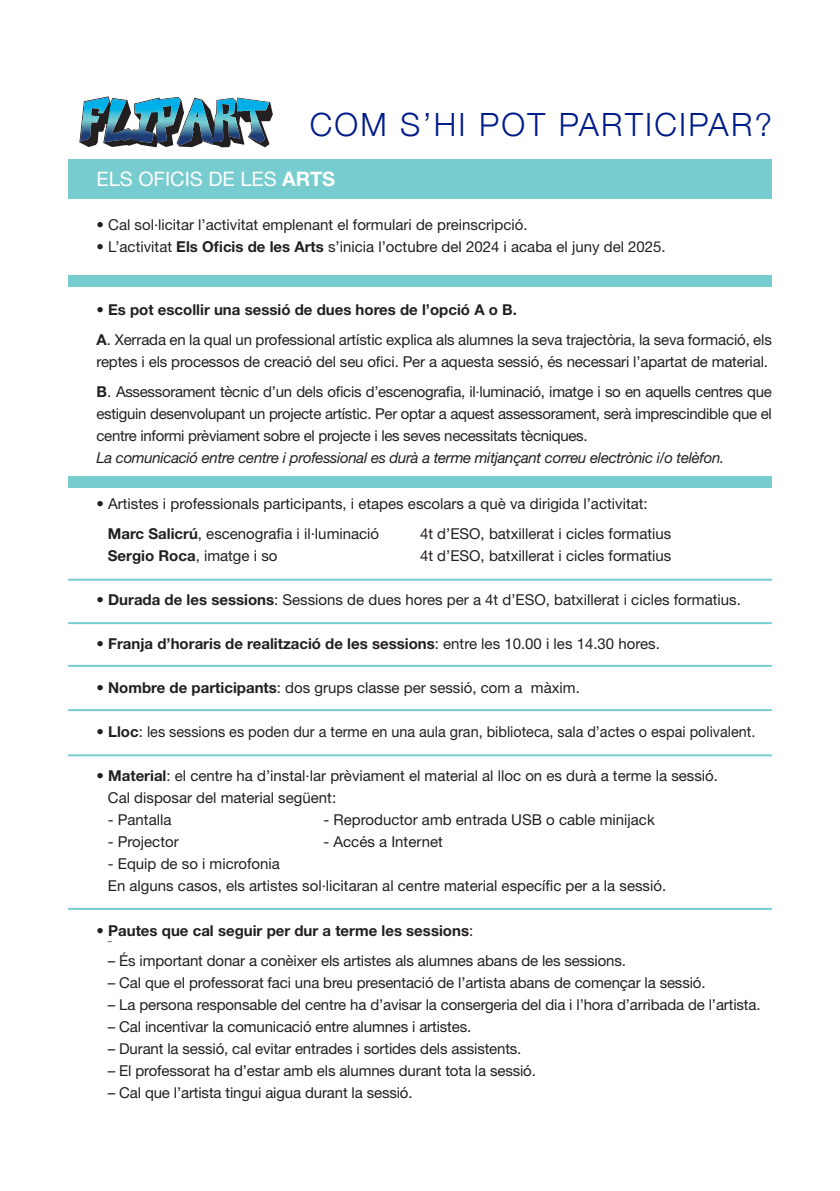
<style>
.page{position:relative;width:840px;height:1191px;background:#fff}
.page>*{position:absolute;margin:0;border:0;box-sizing:border-box;transform-origin:0 0}
.Destacat_Índex{font:300 32px "Helvetica Neue";letter-spacing:.07em;color:#001c88}
.t1{font:20px "Helvetica Neue LT Std";color:#fff}
.Txt_Continguts{font:15px/22px "Helvetica Neue LT Std";letter-spacing:-.01em;color:#231f20}
.Txt_Continguts-2{font:700 15px "Helvetica Neue LT Std";color:#231f20}
.Indentats_2mm{font:15px "Helvetica Neue LT Std";color:#231f20}
.Txt_Continguts-3{font:italic 15px "Helvetica Neue LT Std";letter-spacing:-.02em;color:#231f20}
.t2{font:8px "Helvetica Neue LT Std";color:#231f20}
.s1{font-weight:700}
.s2{font-weight:400}
</style>
<div class="page">
<hr style="left:68px;top:578px;width:703px;height:2px;background:#77ccd0">
<hr style="left:68px;top:622px;width:703px;height:2px;background:#77ccd0">
<hr style="left:68px;top:665px;width:703px;height:2px;background:#77ccd0">
<hr style="left:68px;top:709px;width:703px;height:2px;background:#77ccd0">
<hr style="left:68px;top:908px;width:703px;height:2px;background:#77ccd0">
<hr style="left:68px;top:754px;width:703px;height:2px;background:#77ccd0">
<div style="left:68px;top:159px;width:703px;height:40px;background:#77ccd0"></div>
<div style="left:68px;top:275px;width:703px;height:11px;background:#77ccd0"></div>
<div style="left:68px;top:476px;width:703px;height:11px;background:#77ccd0"></div>
<svg style="left:79px;top:96px;width:194px;height:51px"></svg>
<p class="Destacat_Índex" style="left:309px;top:98px;width:463px">COM S’HI POT PARTICIPAR?</p>
<p class="t1" style="left:96px;top:167px;width:240px">ELS OFICIS DE LES <span class="s1">ARTS</span></p>
<p class="Txt_Continguts" style="left:96px;top:213px;width:432px">• Cal sol·licitar l’activitat emplenant el formulari de preinscripció.</p>
<p class="Txt_Continguts" style="left:96px;top:235px;width:570px">• L’activitat <span class="s1">Els Oficis de les Arts</span> s’inicia l’octubre del 2024 i acaba el juny del 2025.</p>
<p class="Txt_Continguts-2" style="left:96px;top:300px;width:421px"><span class="s2">•</span> Es pot escollir una sessió de dues hores de l’opció A o B.</p>
<p class="Txt_Continguts" style="left:96px;top:328px;width:676px"><span class="s1">A</span>. Xerrada en la qual un professional artístic explica als alumnes la seva trajectòria, la seva formació, els reptes i els processos de creació del seu ofici. Per a aquesta sessió, és necessari l’apartat de material.</p>
<p class="Txt_Continguts" style="left:96px;top:380px;width:676px;text-align:justify"><span class="s1">B</span>. Assessorament tècnic d’un dels oficis d’escenografia, il·luminació, imatge i so en aquells centres que estiguin desenvolupant un projecte artístic. Per optar a aquest assessorament, serà imprescindible que el centre informi prèviament sobre el projecte i les seves necessitats tècniques.</p>
<p class="Txt_Continguts-3" style="left:96px;top:448px;width:629px">La comunicació entre centre i professional es durà a terme mitjançant correu electrònic i/o telèfon.</p>
<p class="Txt_Continguts" style="left:96px;top:493px;width:552px">• Artistes i professionals participants, i etapes escolars a què va dirigida l’activitat:</p>
<p class="Txt_Continguts" style="left:108px;top:523px;width:273px"><span class="s1">Marc Salicrú</span>, escenografia i il.luminació</p>
<p class="Txt_Continguts" style="left:420px;top:523px;width:253px">4t d’ESO, batxillerat i cicles formatius</p>
<p class="Txt_Continguts-2" style="left:108px;top:547px;width:171px">Sergio Roca<span class="s2">, imatge i so</span></p>
<p class="Txt_Continguts" style="left:420px;top:545px;width:253px">4t d’ESO, batxillerat i cicles formatius</p>
<p class="Indentats_2mm" style="left:96px;top:591px;width:645px">• <span class="s1">Durada de les sessions</span>: Sessions de dues hores per a 4t d’ESO, batxillerat i cicles formatius.</p>
<p class="Txt_Continguts-2" style="left:96px;top:635px;width:564px"><span class="s2">•</span> Franja d’horaris de realització de les sessions<span class="s2">: entre les 10.00 i les 14.30 hores.</span></p>
<p class="Txt_Continguts" style="left:96px;top:677px;width:484px">• <span class="s1">Nombre de participants</span>: dos grups classe per sessió, com a màxim.</p>
<p class="Txt_Continguts" style="left:96px;top:721px;width:660px">• <span class="s1">Lloc</span>: les sessions es poden dur a terme en una aula gran, biblioteca, sala d’actes o espai polivalent.</p>
<p class="Txt_Continguts" style="left:96px;top:765px;width:622px">• <span class="s1">Material</span>: el centre ha d’instal·lar prèviament el material al lloc on es durà a terme la sessió.</p>
<p class="Indentats_2mm" style="left:108px;top:789px;width:230px">Cal disposar del material següent:</p>
<p class="Txt_Continguts" style="left:108px;top:809px;width:65px">- Pantalla</p>
<p class="Txt_Continguts" style="left:323px;top:809px;width:332px">- Reproductor amb entrada USB o cable minijack</p>
<p class="Txt_Continguts" style="left:108px;top:831px;width:72px">- Projector</p>
<p class="Txt_Continguts" style="left:323px;top:831px;width:121px">- Accés a Internet</p>
<p class="Txt_Continguts" style="left:108px;top:853px;width:173px">- Equip de so i microfonia</p>
<p class="Txt_Continguts" style="left:108px;top:875px;width:559px">En alguns casos, els artistes sol·licitaran al centre material específic per a la sessió.</p>
<p class="Txt_Continguts-2" style="left:96px;top:921px;width:378px"><span class="s2">•</span> Pautes que cal seguir per dur a terme les sessions<span class="s2">:</span></p>
<p class="t2" style="left:108px;top:936px;width:5px">–</p>
<p class="Txt_Continguts" style="left:108px;top:949px;width:519px">– És important donar a conèixer els artistes als alumnes abans de les sessions.</p>
<p class="Txt_Continguts" style="left:108px;top:971px;width:599px">– Cal que el professorat faci una breu presentació de l’artista abans de començar la sessió.</p>
<p class="Txt_Continguts" style="left:108px;top:993px;width:654px">– La persona responsable del centre ha d’avisar la consergeria del dia i l’hora d’arribada de l’artista.</p>
<p class="Txt_Continguts" style="left:108px;top:1015px;width:365px">– Cal incentivar la comunicació entre alumnes i artistes.</p>
<p class="Txt_Continguts" style="left:108px;top:1037px;width:415px">– Durant la sessió, cal evitar entrades i sortides dels assistents.</p>
<p class="Txt_Continguts" style="left:108px;top:1059px;width:429px">– El professorat ha d’estar amb els alumnes durant tota la sessió.</p>
<p class="Txt_Continguts" style="left:108px;top:1081px;width:306px">– Cal que l’artista tingui aigua durant la sessió.</p>
</div>
